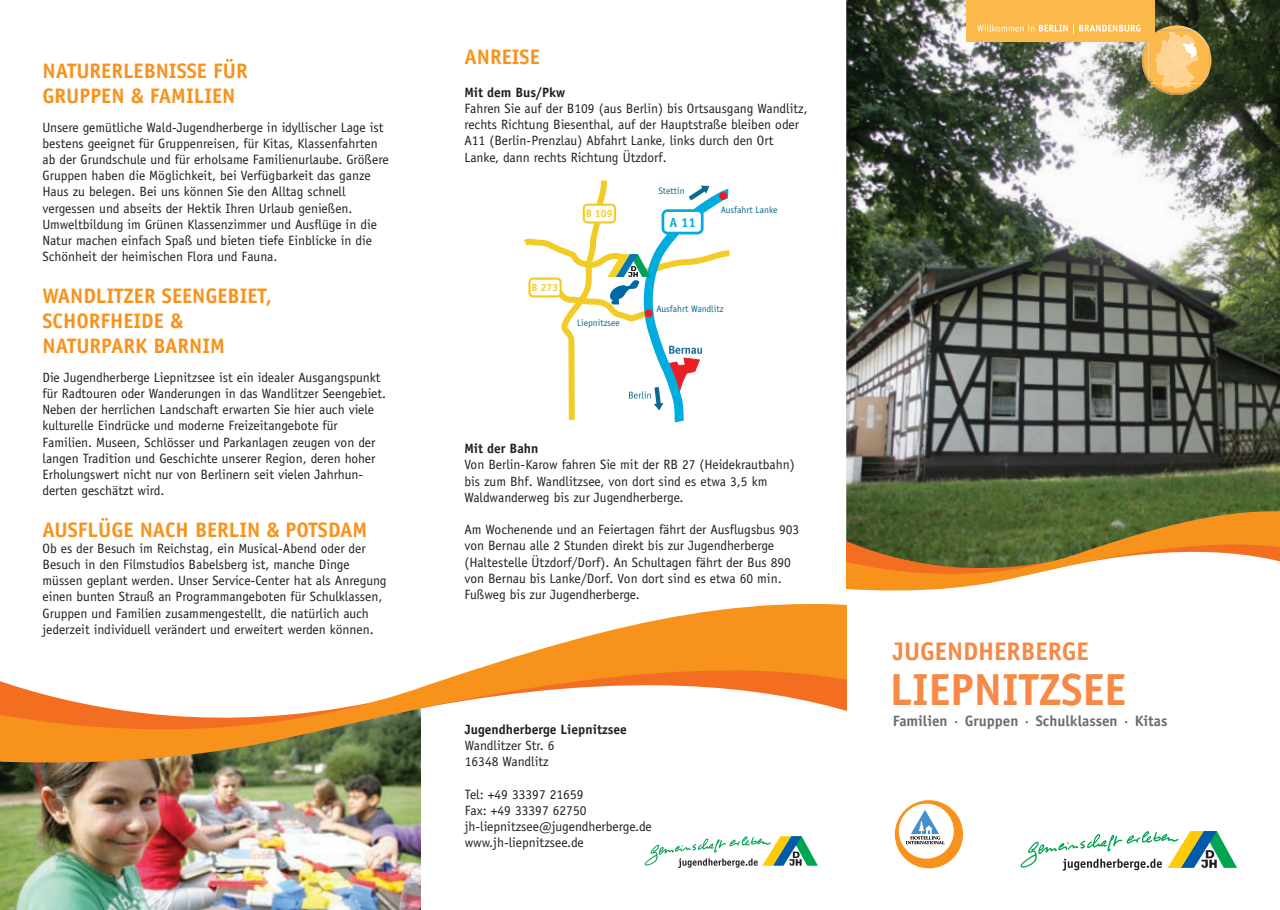
<style>
.page{position:relative;width:1280px;height:910px;background:#fff}
.page>*{position:absolute;margin:0;border:0;box-sizing:border-box;transform-origin:0 0}
.t1{font:700 45px "Officina Sans";color:#f68945}
.t2{font:700 25.5px "Officina Sans";color:#f68945}
.t3{font:700 21px/25.2px "Officina Sans";color:#f7931d}
.t4{font:700 15px "Officina Sans";color:#6c6d70}
.t5{font:13.5px/16.2px "Officina Sans";color:#231f20}
.t6{font:700 13.5px "Officina Sans";color:#231f20}
.t7{font:700 13.2px "Officina Sans";color:#00acdd}
.t8{font:700 10.5px "Officina Sans";color:#f2cc25}
.t9{font:9.45px "Officina Sans";color:#0b698d}
</style>
<div class="page">
<img style="left:0;top:779px;width:421px;height:131px">
<img style="left:846px;top:0;width:434px;height:501px">
<svg style="left:1020px;top:831px;width:217px;height:40px"></svg>
<svg style="left:644px;top:836px;width:174px;height:32px"></svg>
<img style="left:1196px;top:25px;width:15px;height:48px">
<img style="left:1142px;top:66px;width:61px;height:29px">
<img style="left:1149px;top:30px;width:60px;height:53px">
<div style="left:966px;top:0;width:189px;height:42px;background:#fcb94b"></div>
<img style="left:1174px;top:83px;width:16px;height:6px">
<img style="left:1175px;top:66px;width:19px;height:17px">
<img style="left:1167px;top:66px;width:8px;height:4px">
<img style="left:1156px;top:66px;width:11px;height:10px">
<svg style="left:1162px;top:83px;width:13px;height:3px"></svg>
<img style="left:1162px;top:70px;width:15px;height:13px">
<img style="left:1184px;top:56px;width:14px;height:11px">
<svg style="left:977px;top:22px;width:219px;height:44px"></svg>
<div style="left:895px;top:800px;width:68px;height:68px;background:#f7931d;border-radius:50%"></div>
<div style="left:899px;top:804px;width:55px;height:55px;background:#fff;border-radius:50%"></div>
<svg style="left:906px;top:810px;width:38px;height:34px"></svg>
<svg style="left:846px;top:501px;width:434px;height:110px"></svg>
<svg style="left:0;top:604px;width:846px;height:175px"></svg>
<svg style="left:524px;top:181px;width:205px;height:241px"></svg>
<h3 class="t3" style="left:43px;top:60px;width:207px">NATURERLEBNISSE FÜR<br>GRUPPEN &amp; FAMILIEN</h3>
<p class="t5" style="left:43px;top:120px;width:348px">Unsere gemütliche Wald-Jugendherberge in idyllischer Lage ist bestens geeignet für Gruppenreisen, für Kitas, Klassenfahrten ab der Grundschule und für erholsame Familienurlaube. Größere Gruppen haben die Möglichkeit, bei Verfügbarkeit das ganze Haus zu belegen. Bei uns können Sie den Alltag schnell vergessen und abseits der Hektik Ihren Urlaub genießen.<br>Umweltbildung im Grünen Klassenzimmer und Ausflüge in die Natur machen einfach Spaß und bieten tiefe Einblicke in die Schönheit der heimischen Flora und Fauna.</p>
<h3 class="t3" style="left:43px;top:285px;width:231px">WANDLITZER SEENGEBIET,<br>SCHORFHEIDE &amp;<br>NATURPARK BARNIM</h3>
<p class="t5" style="left:43px;top:370px;width:345px">Die Jugendherberge Liepnitzsee ist ein idealer Ausgangspunkt für Radtouren oder Wanderungen in das Wandlitzer Seengebiet.<br>Neben der herrlichen Landschaft erwarten Sie hier auch viele kulturelle Eindrücke und moderne Freizeitangebote für Familien. Museen, Schlösser und Parkanlagen zeugen von der langen Tradition und Geschichte unserer Region, deren hoher Erholungswert nicht nur von Berlinern seit vielen Jahrhun&shy;derten geschätzt wird.</p>
<h3 class="t3" style="left:43px;top:519px;width:326px">AUSFLÜGE NACH BERLIN &amp; POTSDAM</h3>
<p class="t5" style="left:43px;top:541px;width:346px">Ob es der Besuch im Reichstag, ein Musical-Abend oder der Besuch in den Filmstudios Babelsberg ist, manche Dinge müssen geplant werden. Unser Service-Center hat als Anregung einen bunten Strauß an Programmangeboten für Schulklassen, Gruppen und Familien zusammengestellt, die natürlich auch jederzeit individuell verändert und erweitert werden können.</p>
<h3 class="t3" style="left:464px;top:46px;width:77px">ANREISE</h3>
<p class="t6" style="left:464px;top:87px;width:102px">Mit dem Bus/Pkw</p>
<p class="t5" style="left:464px;top:101px;width:345px">Fahren Sie auf der B109 (aus Berlin) bis Ortsausgang Wandlitz, rechts Richtung Biesenthal, auf der Hauptstraße bleiben oder A11 (Berlin-Prenzlau) Abfahrt Lanke, links durch den Ort Lanke, dann rechts Richtung Ützdorf.</p>
<p class="t9" style="left:658px;top:187px;width:28px">Stettin</p>
<p class="t8" style="left:586px;top:209px;width:28px">B 109</p>
<p class="t9" style="left:721px;top:207px;width:58px">Ausfahrt Lanke</p>
<p class="t7" style="left:669px;top:217px;width:28px">A 11</p>
<p class="t8" style="left:532px;top:283px;width:28px">B 273</p>
<p class="t9" style="left:577px;top:319px;width:44px">Liepnitzsee</p>
<p class="t9" style="left:656px;top:305px;width:69px">Ausfahrt Wandlitz</p>
<p class="t6" style="left:464px;top:443px;width:75px">Mit der Bahn</p>
<p class="t5" style="left:464px;top:458px;width:332px">Von Berlin-Karow fahren Sie mit der RB 27 (Heidekrautbahn) bis zum Bhf. Wandlitzsee, von dort sind es etwa 3,5 km<br>Waldwanderweg bis zur Jugendherberge.</p>
<p class="t5" style="left:464px;top:523px;width:336px">Am Wochenende und an Feiertagen fährt der Ausflugsbus 903 von Bernau alle 2 Stunden direkt bis zur Jugendherberge (Haltestelle Ützdorf/Dorf). An Schultagen fährt der Bus 890 von Bernau bis Lanke/Dorf. Von dort sind es etwa 60 min.<br>Fußweg bis zur Jugendherberge.</p>
<p class="t6" style="left:465px;top:724px;width:164px">Jugendherberge Liepnitzsee</p>
<p class="t5" style="left:465px;top:739px;width:91px">Wandlitzer Str. 6<br>16348 Wandlitz</p>
<p class="t5" style="left:465px;top:787px;width:189px">Tel: +49 33397 21659<br>Fax: +49 33397 62750 jh-liepnitzsee@jugendherberge.de www.jh-liepnitzsee.de</p>
<h2 class="t2" style="left:893px;top:641px;width:197px">JUGENDHERBERGE</h2>
<h1 class="t1" style="left:890px;top:672px;width:238px">LIEPNITZSEE</h1>
<p class="t4" style="left:893px;top:716px;width:276px">Familien · Gruppen · Schulklassen · Kitas</p>
</div>
